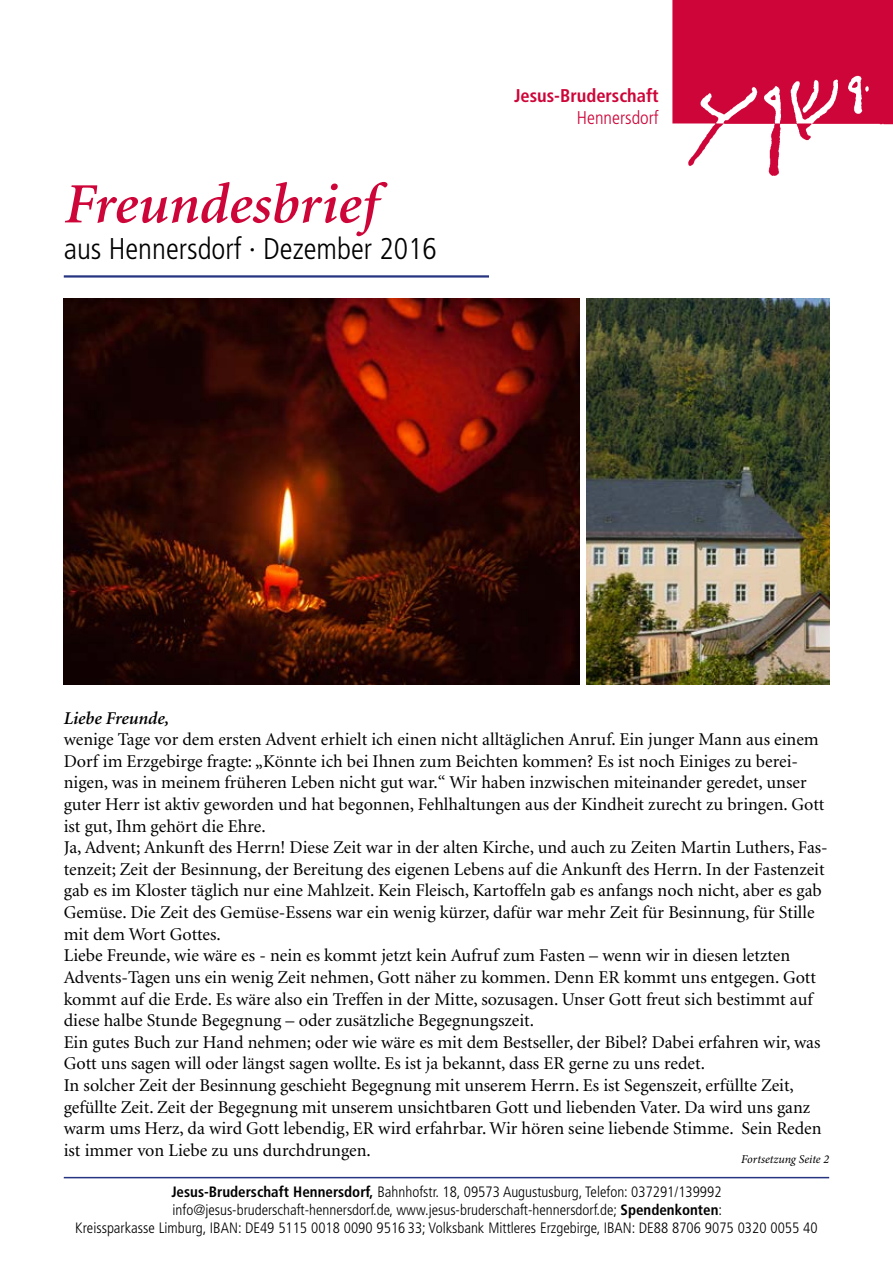
<style>
.page{position:relative;width:893px;height:1263px;background:#fff}
.page>*{position:absolute;margin:0;border:0;box-sizing:border-box;transform-origin:0 0}
.t1{font:italic 600 57px "Minion LT";color:#ce0538}
.t2{font:300 condensed 30px "Frutiger LT";color:#000}
.t3{font:700 condensed 18.45px "Frutiger LT";color:#ce0538}
.t4{font:300 condensed 18.45px "Frutiger LT";color:#ce0538}
.t5{font:18px/21.6px "Minion LT";color:#000}
.t6{font:italic 600 18px "Minion LT";color:#000}
.t7{font:300 condensed 15px/18px "Frutiger LT";color:#000;text-align:center}
.t8{font:italic 12px "Minion Pro";letter-spacing:-.005em;color:#000}
.s1{font-weight:700}
</style>
<div class="page">
<img style="left:587px;top:298px;width:242px;height:386px">
<img style="left:64px;top:298px;width:515px;height:386px">
<img style="left:673px;top:0;width:220px;height:176px">
<hr style="left:64px;top:275px;width:425px;height:3px;background:#273480">
<hr style="left:64px;top:1177px;width:765px;height:1px;background:#273480">
<svg style="left:737px;top:1176px;width:93px;height:3px"></svg>
<h1 class="t1" style="left:65px;top:176px;width:315px">Freundesbrief</h1>
<h2 class="t2" style="left:64px;top:232px;width:375px">aus Hennersdorf · Dezember 2016</h2>
<p class="t3" style="left:514px;top:85px;width:146px">Jesus-Bruderschaft</p>
<p class="t4" style="left:577px;top:107px;width:83px">Hennersdorf</p>
<p class="t6" style="left:64px;top:709px;width:107px">Liebe Freunde,</p>
<p class="t5" style="left:64px;top:729px;width:766px">wenige Tage vor dem ersten Advent erhielt ich einen nicht alltäglichen Anruf. Ein junger Mann aus einem Dorf im Erzgebirge fragte: „Könnte ich bei Ihnen zum Beichten kommen? Es ist noch Einiges zu berei&shy;nigen, was in meinem früheren Leben nicht gut war.“ Wir haben inzwischen miteinander geredet, unser guter Herr ist aktiv geworden und hat begonnen, Fehlhaltungen aus der Kindheit zurecht zu bringen. Gott ist gut, Ihm gehört die Ehre.<br>Ja, Advent; Ankunft des Herrn! Diese Zeit war in der alten Kirche, und auch zu Zeiten Martin Luthers, Fas&shy;tenzeit; Zeit der Besinnung, der Bereitung des eigenen Lebens auf die Ankunft des Herrn. In der Fastenzeit gab es im Kloster täglich nur eine Mahlzeit. Kein Fleisch, Kartoffeln gab es anfangs noch nicht, aber es gab Gemüse. Die Zeit des Gemüse-Essens war ein wenig kürzer, dafür war mehr Zeit für Besinnung, für Stille mit dem Wort Gottes.<br>Liebe Freunde, wie wäre es - nein es kommt jetzt kein Aufruf zum Fasten – wenn wir in diesen letzten Advents-Tagen uns ein wenig Zeit nehmen, Gott näher zu kommen. Denn ER kommt uns entgegen. Gott kommt auf die Erde. Es wäre also ein Treffen in der Mitte, sozusagen. Unser Gott freut sich bestimmt auf diese halbe Stunde Begegnung – oder zusätzliche Begegnungszeit.<br>Ein gutes Buch zur Hand nehmen; oder wie wäre es mit dem Bestseller, der Bibel? Dabei erfahren wir, was Gott uns sagen will oder längst sagen wollte. Es ist ja bekannt, dass ER gerne zu uns redet.<br>In solcher Zeit der Besinnung geschieht Begegnung mit unserem Herrn. Es ist Segenszeit, erfüllte Zeit, gefüllte Zeit. Zeit der Begegnung mit unserem unsichtbaren Gott und liebenden Vater. Da wird uns ganz warm ums Herz, da wird Gott lebendig, ER wird erfahrbar. Wir hören seine liebende Stimme. Sein Reden ist immer von Liebe zu uns durchdrungen.</p>
<p class="t8" style="left:741px;top:1151px;width:89px">Fortsetzung Seite 2</p>
<p class="t7" style="left:75px;top:1183px;width:744px"><span class="s1">Jesus-Bruderschaft Hennersdorf,</span> Bahnhofstr. 18, 09573 Augustusburg, Telefon: 037291/139992 info@jesus-bruderschaft-hennersdorf.de, www.jesus-bruderschaft-hennersdorf.de; <span class="s1">Spendenkonten</span>:<br>Kreissparkasse Limburg, IBAN: DE49 5115 0018 0090 9516 33; Volksbank Mittleres Erzgebirge, IBAN: DE88 8706 9075 0320 0055 40</p>
</div>
